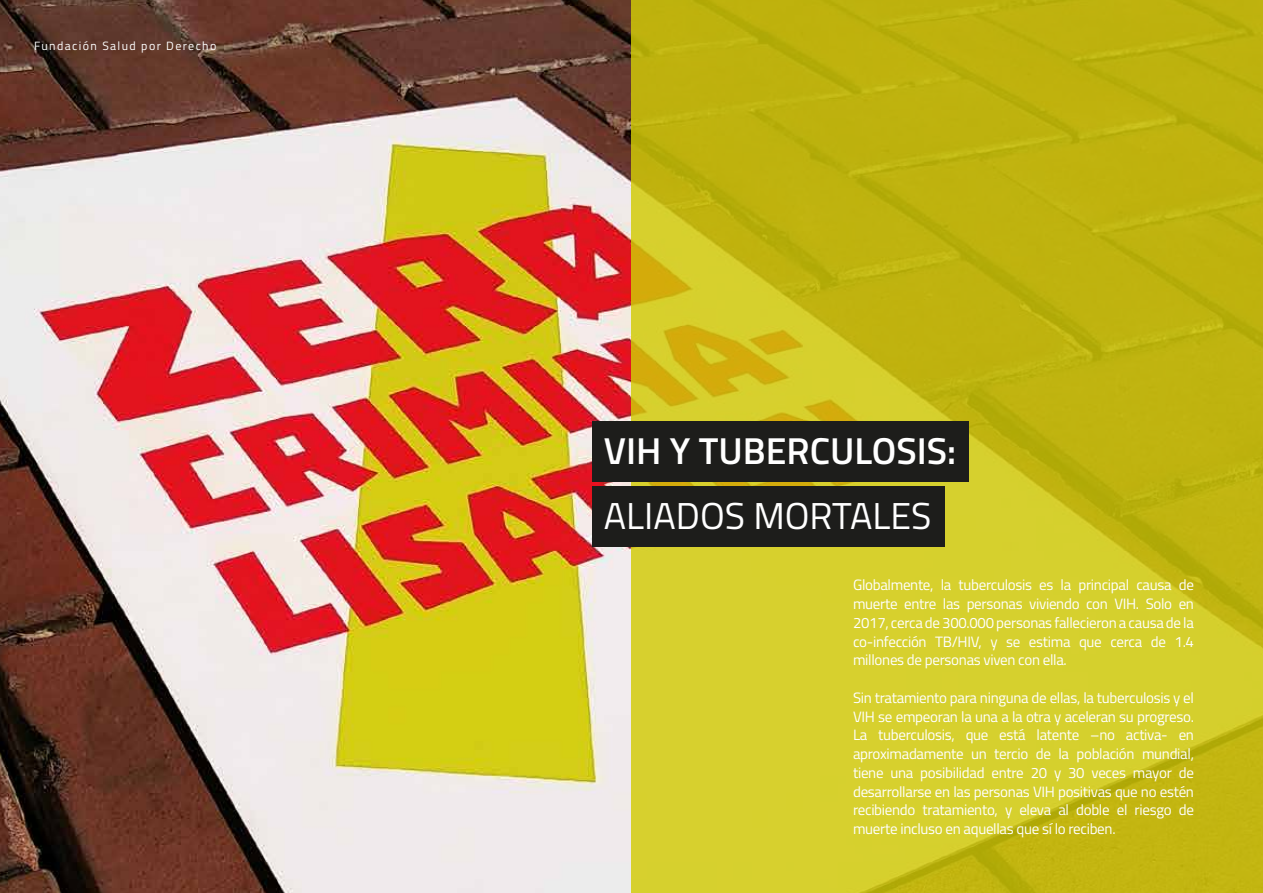
<style>
.page{position:relative;width:1263px;height:893px;background:#fff}
.page>*{position:absolute;margin:0;border:0;box-sizing:border-box;transform-origin:0 0}
.t1{font:600 37.5px "Titillium";color:#fff}
.t2{font:37.5px "Titillium";color:#fff}
.t3{font:15px/18.8px "Titillium";letter-spacing:-.02em;color:#fff;text-align:justify}
.t4{font:12px "Titillium";letter-spacing:.115em;color:#fff}
</style>
<div class="page">
<img style="left:0;top:0;width:631px;height:893px">
<svg style="left:631px;top:0;width:632px;height:893px;background:#c8be1a"></svg>
<div style="left:592px;top:487px;width:353px;height:60px;background:#1d1d1b"></div>
<div style="left:592px;top:422px;width:377px;height:60px;background:#1d1d1b"></div>
<p class="t4" style="left:35px;top:38px;width:184px">Fundación Salud por Derecho</p>
<h1 class="t1" style="left:604px;top:429px;width:354px">VIH Y TUBERCULOSIS:</h1>
<h1 class="t2" style="left:604px;top:494px;width:329px">ALIADOS MORTALES</h1>
<p class="t3" style="left:853px;top:576px;width:342px">Globalmente, la tuberculosis es la principal causa de muerte entre las personas viviendo con VIH. Solo en 2017, cerca de 300.000 personas fallecieron a causa de la co-infección TB/HIV, y se estima que cerca de 1.4 millones de personas viven con ella.</p>
<p class="t3" style="left:853px;top:688px;width:342px">Sin tratamiento para ninguna de ellas, la tuberculosis y el VIH se empeoran la una a la otra y aceleran su progreso.<br>La tuberculosis, que está latente –no activa- en aproximadamente un tercio de la población mundial, tiene una posibilidad entre 20 y 30 veces mayor de desarrollarse en las personas VIH positivas que no estén recibiendo tratamiento, y eleva al doble el riesgo de muerte incluso en aquellas que sí lo reciben.</p>
</div>
